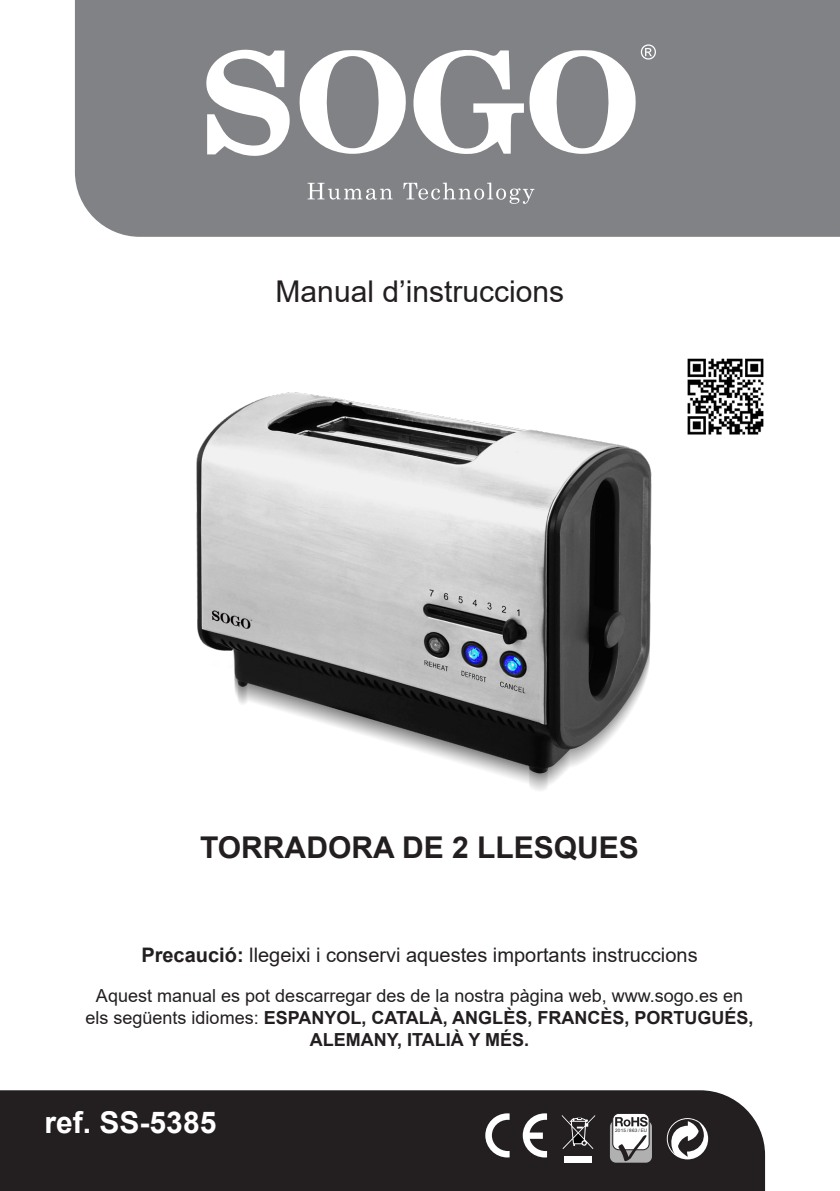
<style>
.page{position:relative;width:840px;height:1191px;background:#fff}
.page>*{position:absolute;margin:0;border:0;box-sizing:border-box;transform-origin:0 0}
.t1{font:30px "Arial";color:#231f20}
.t2{font:700 30px "Arial";color:#231f20}
.t3{font:700 30px "Arial";color:#fff}
.t4{font:20px "Arial";color:#231f20}
.t5{font:18px/22px "Arial";color:#231f20;text-align:center}
.importante{font:4.6px "Arial";letter-spacing:.05em;color:#231f20}
.s1{font-weight:700}
</style>
<div class="page">
<div style="left:0;top:1090px;width:764px;height:101px;background:#231f20"></div>
<div style="left:75px;top:0;width:764px;height:237px;background:#808285"></div>
<svg style="left:307px;top:183px;width:227px;height:21px;background:#959799"></svg>
<svg style="left:204px;top:43px;width:432px;height:113px;fill:#808285"></svg>
<svg style="left:640px;top:44px;width:15px;height:16px"></svg>
<img style="left:687px;top:358px;width:77px;height:77px">
<svg style="left:666px;top:1118px;width:44px;height:41px"></svg>
<svg style="left:485px;top:1113px;width:61px;height:44px"></svg>
<div style="left:564px;top:1156px;width:28px;height:6px;background:#fff"></div>
<svg style="left:561px;top:1114px;width:33px;height:35px"></svg>
<svg style="left:609px;top:1120px;width:42px;height:42px"></svg>
<div style="left:612px;top:1113px;width:36px;height:36px;background:#fff;border-radius:6px"></div>
<div style="left:612px;top:1113px;width:37px;height:36px;border:1px solid #231f20;border-radius:6px"></div>
<svg style="left:614px;top:1116px;width:33px;height:10px"></svg>
<svg style="left:618px;top:1135px;width:28px;height:27px"></svg>
<img style="left:196px;top:370px;width:514px;height:420px">
<p class="t1" style="left:275px;top:270px;width:290px">Manual d’instruccions</p>
<p class="t2" style="left:200px;top:826px;width:440px">TORRADORA DE 2 LLESQUES</p>
<p class="t4" style="left:141px;top:941px;width:557px"><span class="s1">Precaució:</span> llegeixi i conservi aquestes importants instruccions</p>
<p class="t5" style="left:85px;top:984px;width:669px">Aquest manual es pot descarregar des de la nostra pàgina web, www.sogo.es en els següents idiomes: <span class="s1">ESPANYOL, CATALÀ, ANGLÈS, FRANCÈS, PORTUGUÉS,<br>ALEMANY, ITALIÀ Y MÉS.</span></p>
<p class="t3" style="left:44px;top:1101px;width:173px">ref. SS-5385</p>
<p class="importante" style="left:614px;top:1127px;width:34px">2015 / 863 / EU</p>
</div>
